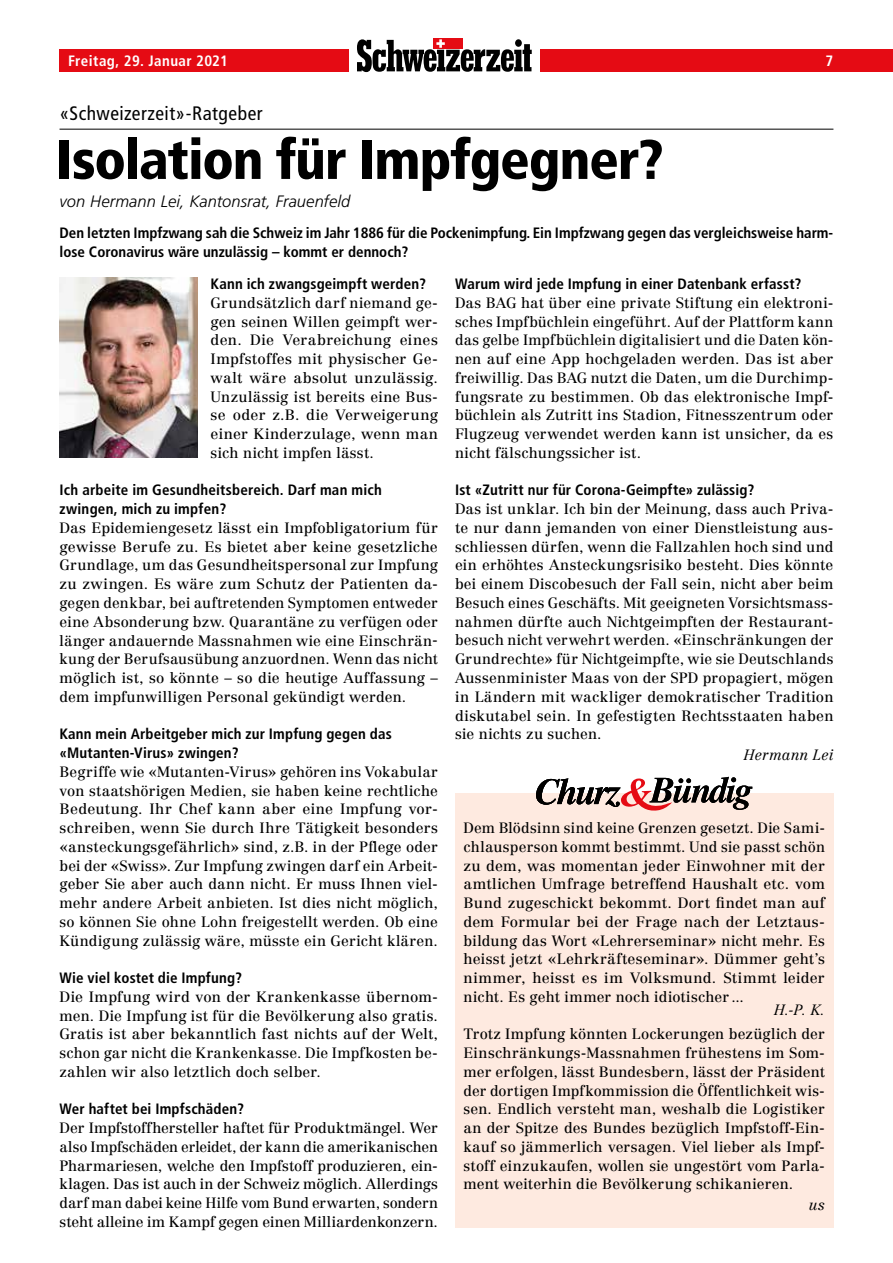
<style>
.page{position:relative;width:893px;height:1263px;background:#fff}
.page>*{position:absolute;margin:0;border:0;box-sizing:border-box;transform-origin:0 0}
.t1{font:900 condensed 55.5px "Frutiger";letter-spacing:-.02em;color:#000}
.t2{font:condensed 19.5px "Frutiger";letter-spacing:.025em;color:#000}
.t3{font:italic 300 16.5px "Frutiger";color:#000}
.t4{font:700 condensed 15px/18.8px "Frutiger";letter-spacing:.01em;color:#000}
.t5{font:700 condensed 15px "Frutiger";letter-spacing:.025em;color:#fff}
.t6{font:14.7px/18.8px "Centennial CE";letter-spacing:.01em;color:#000;text-align:justify}
.t7{font:14.7px "Centennial Light Italic Os F";letter-spacing:.01em;color:#000}
</style>
<div class="page">
<div style="left:540px;top:50px;width:353px;height:22px;background:#e50b14"></div>
<div style="left:60px;top:50px;width:289px;height:22px;background:#e50b14"></div>
<div style="left:434px;top:38px;width:29px;height:11px;background:#e50b14"></div>
<svg style="left:357px;top:39px;width:175px;height:33px"></svg>
<hr style="left:60px;top:129px;width:773px;height:1px;background:#000">
<img style="left:60px;top:277px;width:138px;height:181px">
<div style="left:455px;top:793px;width:378px;height:434px;background:#feeae0"></div>
<svg style="left:536px;top:777px;width:216px;height:34px"></svg>
<p class="t5" style="left:68px;top:52px;width:161px">Freitag, 29. Januar 2021</p>
<p class="t5" style="left:826px;top:52px;width:9px">7</p>
<h2 class="t2" style="left:60px;top:102px;width:205px">«Schweizerzeit»-Ratgeber</h2>
<h1 class="t1" style="left:56px;top:126px;width:609px">Isolation für Impfgegner?</h1>
<p class="t3" style="left:60px;top:192px;width:292px">von Hermann Lei, Kantonsrat, Frauenfeld</p>
<p class="t4" style="left:60px;top:223px;width:775px">Den letzten Impfzwang sah die Schweiz im Jahr 1886 für die Pockenimpfung. Ein Impfzwang gegen das vergleichsweise harm&shy;lose Coronavirus wäre unzulässig – kommt er dennoch?</p>
<p class="t4" style="left:211px;top:275px;width:217px">Kann ich zwangsgeimpft werden?</p>
<p class="t6" style="left:211px;top:293px;width:229px">Grundsätzlich darf niemand ge&shy;gen seinen Willen geimpft wer&shy;den. Die Verabreichung eines Impfstoffes mit physischer Ge&shy;walt wäre absolut unzulässig.<br>Unzulässig ist bereits eine Bus&shy;se oder z.B. die Verweigerung einer Kinderzulage, wenn man sich nicht impfen lässt.</p>
<p class="t4" style="left:60px;top:481px;width:324px">Ich arbeite im Gesundheitsbereich. Darf man mich zwingen, mich zu impfen?</p>
<p class="t6" style="left:60px;top:518px;width:380px">Das Epidemiengesetz lässt ein Impfobligatorium für gewisse Berufe zu. Es bietet aber keine gesetzliche Grundlage, um das Gesundheitspersonal zur Impfung zu zwingen. Es wäre zum Schutz der Patienten da&shy;gegen denkbar, bei auftretenden Symptomen entweder eine Absonderung bzw. Quarantäne zu verfügen oder länger andauernde Massnahmen wie eine Einschrän&shy;kung der Berufsausübung anzuordnen. Wenn das nicht möglich ist, so könnte – so die heutige Auffassung – dem impfunwilligen Personal gekündigt werden.</p>
<p class="t4" style="left:60px;top:725px;width:334px">Kann mein Arbeitgeber mich zur Impfung gegen das «Mutanten-Virus» zwingen?</p>
<p class="t6" style="left:60px;top:762px;width:380px">Begriffe wie «Mutanten-Virus» gehören ins Vokabular von staatshörigen Medien, sie haben keine rechtliche Bedeutung. Ihr Chef kann aber eine Impfung vor&shy;schreiben, wenn Sie durch Ihre Tätigkeit besonders «ansteckungsgefährlich» sind, z.B. in der Pflege oder bei der «Swiss». Zur Impfung zwingen darf ein Arbeit&shy;geber Sie aber auch dann nicht. Er muss Ihnen viel&shy;mehr andere Arbeit anbieten. Ist dies nicht möglich, so können Sie ohne Lohn freigestellt werden. Ob eine Kündigung zulässig wäre, müsste ein Gericht klären.</p>
<p class="t4" style="left:60px;top:968px;width:184px">Wie viel kostet die Impfung?</p>
<p class="t6" style="left:60px;top:987px;width:380px">Die Impfung wird von der Krankenkasse übernom&shy;men. Die Impfung ist für die Bevölkerung also gratis.<br>Gratis ist aber bekanntlich fast nichts auf der Welt, schon gar nicht die Krankenkasse. Die Impfkosten be&shy;zahlen wir also letztlich doch selber.</p>
<p class="t4" style="left:60px;top:1100px;width:186px">Wer haftet bei Impfschäden?</p>
<p class="t6" style="left:60px;top:1118px;width:380px">Der Impfstoffhersteller haftet für Produktmängel. Wer also Impfschäden erleidet, der kann die amerikanischen Pharmariesen, welche den Impfstoff produzieren, ein&shy;klagen. Das ist auch in der Schweiz möglich. Allerdings darf man dabei keine Hilfe vom Bund erwarten, sondern steht alleine im Kampf gegen einen Milliardenkonzern.</p>
<p class="t4" style="left:455px;top:275px;width:348px">Warum wird jede Impfung in einer Datenbank erfasst?</p>
<p class="t6" style="left:455px;top:293px;width:380px">Das BAG hat über eine private Stiftung ein elektroni&shy;sches Impfbüchlein eingeführt. Auf der Plattform kann das gelbe Impfbüchlein digitalisiert und die Daten kön&shy;nen auf eine App hochgeladen werden. Das ist aber freiwillig. Das BAG nutzt die Daten, um die Durchimp&shy;fungsrate zu bestimmen. Ob das elektronische Impf&shy;büchlein als Zutritt ins Stadion, Fitnesszentrum oder Flugzeug verwendet werden kann ist unsicher, da es nicht fälschungssicher ist.</p>
<p class="t4" style="left:455px;top:481px;width:301px">Ist «Zutritt nur für Corona-Geimpfte» zulässig?</p>
<p class="t6" style="left:455px;top:500px;width:380px">Das ist unklar. Ich bin der Meinung, dass auch Priva&shy;te nur dann jemanden von einer Dienstleistung aus&shy;schliessen dürfen, wenn die Fallzahlen hoch sind und ein erhöhtes Ansteckungsrisiko besteht. Dies könnte bei einem Discobesuch der Fall sein, nicht aber beim Besuch eines Geschäfts. Mit geeigneten Vorsichtsmass&shy;nahmen dürfte auch Nichtgeimpften der Restaurant&shy;besuch nicht verwehrt werden. «Einschränkungen der Grundrechte» für Nichtgeimpfte, wie sie Deutschlands Aussenminister Maas von der SPD propagiert, mögen in Ländern mit wackliger demokratischer Tradition diskutabel sein. In gefestigten Rechtsstaaten haben sie nichts zu suchen.</p>
<p class="t7" style="left:744px;top:745px;width:91px">Hermann Lei</p>
<p class="t6" style="left:463px;top:818px;width:363px">Dem Blödsinn sind keine Grenzen gesetzt. Die Sami&shy;chlausperson kommt bestimmt. Und sie passt schön zu dem, was momentan jeder Einwohner mit der amtlichen Umfrage betreffend Haushalt etc. vom Bund zugeschickt bekommt. Dort findet man auf dem Formular bei der Frage nach der Letztaus&shy;bildung das Wort «Lehrerseminar» nicht mehr. Es heisst jetzt «Lehrkräfteseminar». Dümmer geht’s nimmer, heisst es im Volksmund. Stimmt leider nicht. Es geht immer noch idiotischer ...</p>
<p class="t7" style="left:774px;top:1000px;width:52px">H.-P. K.</p>
<p class="t6" style="left:463px;top:1025px;width:363px">Trotz Impfung könnten Lockerungen bezüglich der Einschränkungs-Massnahmen frühestens im Som&shy;mer erfolgen, lässt Bundesbern, lässt der Präsident der dortigen Impfkommission die Öffentlichkeit wis&shy;sen. Endlich versteht man, weshalb die Logistiker an der Spitze des Bundes bezüglich Impfstoff-Ein&shy;kauf so jämmerlich versagen. Viel lieber als Impf&shy;stoff einzukaufen, wollen sie ungestört vom Parla&shy;ment weiterhin die Bevölkerung schikanieren.</p>
<p class="t7" style="left:809px;top:1195px;width:18px">us</p>
</div>
